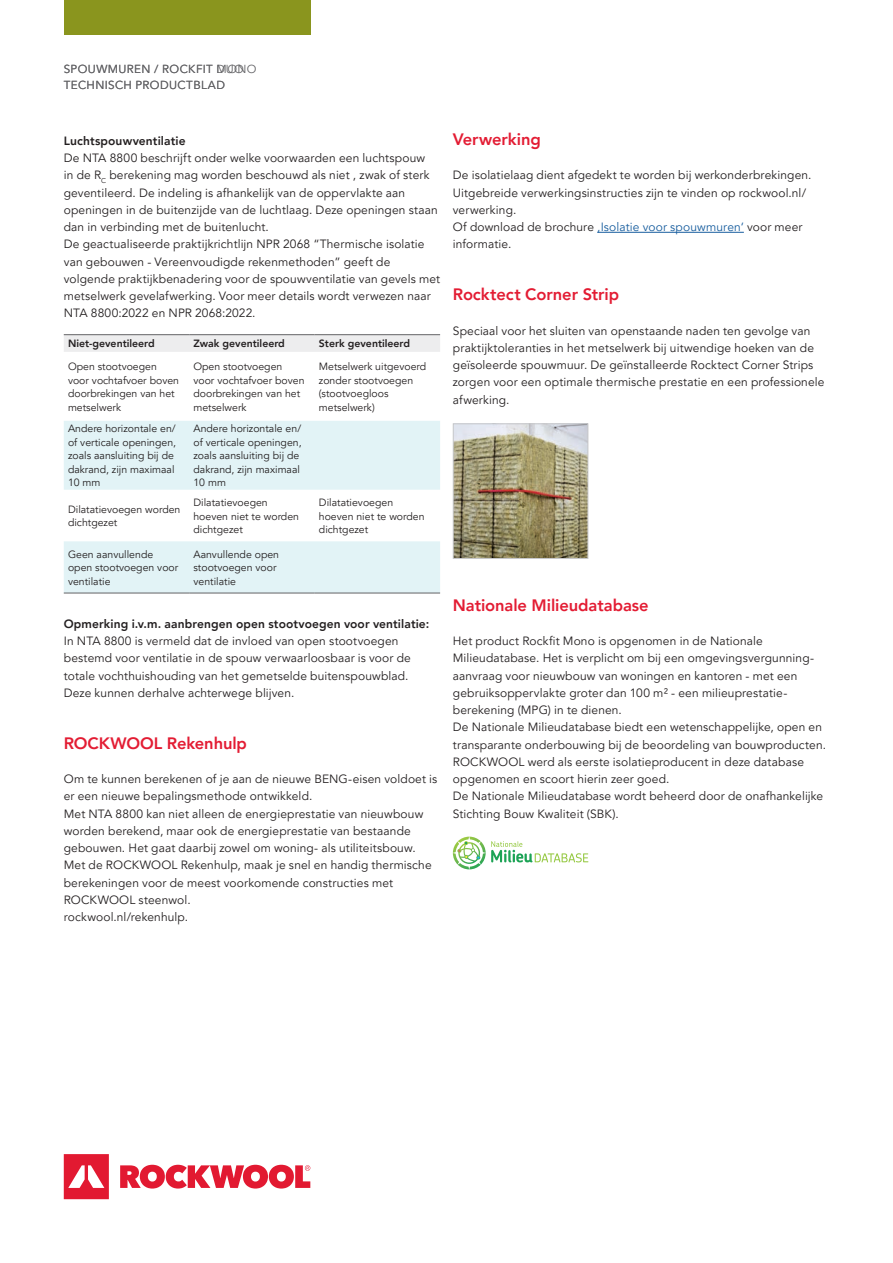
<style>
.page{position:relative;width:893px;height:1263px;background:#fff}
.page>*{position:absolute;margin:0;border:0;box-sizing:border-box;transform-origin:0 0}
.t1{font:800 16.5px "Avenir LT Pro";letter-spacing:-.005em;color:#e31c33}
.t2{font:12px/17.2px "Avenir LT Pro";letter-spacing:.01em;color:#231f20}
.t3{font:800 12px "Avenir LT Pro";letter-spacing:.01em;color:#231f20}
.t4{font:11.7px/16.5px "Avenir LT Pro";letter-spacing:.035em;color:#636366}
.t5{font:10.5px/13.5px "Avenir LT Pro";color:#231f20}
.t6{font:800 10.5px "Avenir LT Pro";color:#231f20}
.s1{color:#175d9e}
</style>
<div class="page">
<div style="left:64px;top:0;width:246px;height:34px;background:#8a951e"></div>
<svg style="left:64px;top:1154px;width:246px;height:45px"></svg>
<hr style="left:597px;top:232px;width:147px;height:1px;background:#175d9e">
<img style="left:455px;top:425px;width:131px;height:132px">
<div style="left:453px;top:423px;width:135px;height:136px;border:1px solid #c7c8ca"></div>
<svg style="left:453px;top:837px;width:135px;height:32px"></svg>
<div style="left:64px;top:335px;width:376px;height:17px;background:#ededee"></div>
<svg style="left:64px;top:421px;width:376px;height:172px;fill:#e2f3f6"></svg>
<hr style="left:64px;top:334px;width:125px;height:1px;background:#636366">
<hr style="left:189px;top:334px;width:126px;height:1px;background:#636366">
<hr style="left:315px;top:334px;width:125px;height:1px;background:#636366">
<hr style="left:64px;top:593px;width:125px;height:1px;background:#636366">
<hr style="left:189px;top:593px;width:126px;height:1px;background:#636366">
<hr style="left:315px;top:593px;width:125px;height:1px;background:#636366">
<p class="t4" style="left:64px;top:61px;width:181px">SPOUWMUREN / ROCKFIT DUO<br>TECHNISCH PRODUCTBLAD</p>
<p class="t4" style="left:217px;top:61px;width:42px">MONO</p>
<p class="t3" style="left:64px;top:134px;width:123px">Luchtspouwventilatie</p>
<p class="t2" style="left:64px;top:150px;width:378px">De NTA 8800 beschrijft onder welke voorwaarden een luchtspouw<br>in de R<sub>C</sub> berekening mag worden beschouwd als niet , zwak of sterk geventileerd. De indeling is afhankelijk van de oppervlakte aan openingen in de buitenzijde van de luchtlaag. Deze openingen staan dan in verbinding met de buitenlucht.<br>De geactualiseerde praktijkrichtlijn NPR 2068 “Thermische isolatie van gebouwen - Vereenvoudigde rekenmethoden” geeft de volgende praktijkbenadering voor de spouwventilatie van gevels met metselwerk gevelafwerking. Voor meer details wordt verwezen naar NTA 8800:2022 en NPR 2068:2022.</p>
<p class="t6" style="left:68px;top:337px;width:88px">Niet-geventileerd</p>
<p class="t6" style="left:193px;top:337px;width:93px">Zwak geventileerd</p>
<p class="t6" style="left:319px;top:337px;width:93px">Sterk geventileerd</p>
<p class="t5" style="left:68px;top:360px;width:113px">Open stootvoegen voor vochtafvoer boven doorbrekingen van het metselwerk</p>
<p class="t5" style="left:193px;top:360px;width:113px">Open stootvoegen voor vochtafvoer boven doorbrekingen van het metselwerk</p>
<p class="t5" style="left:319px;top:360px;width:109px">Metselwerk uitgevoerd zonder stootvoegen (stootvoegloos metselwerk)</p>
<p class="t5" style="left:68px;top:422px;width:110px">Andere horizontale en/ of verticale openingen, zoals aansluiting bij de dakrand, zijn maximaal<br>10 mm</p>
<p class="t5" style="left:193px;top:422px;width:110px">Andere horizontale en/ of verticale openingen, zoals aansluiting bij de dakrand, zijn maximaal<br>10 mm</p>
<p class="t5" style="left:68px;top:503px;width:114px">Dilatatievoegen worden dichtgezet</p>
<p class="t5" style="left:193px;top:496px;width:107px">Dilatatievoegen hoeven niet te worden dichtgezet</p>
<p class="t5" style="left:319px;top:496px;width:107px">Dilatatievoegen hoeven niet te worden dichtgezet</p>
<p class="t5" style="left:68px;top:547px;width:112px">Geen aanvullende open stootvoegen voor ventilatie</p>
<p class="t5" style="left:193px;top:548px;width:87px">Aanvullende open stootvoegen voor ventilatie</p>
<p class="t3" style="left:64px;top:616px;width:367px">Opmerking i.v.m. aanbrengen open stootvoegen voor ventilatie:</p>
<p class="t2" style="left:64px;top:632px;width:349px">In NTA 8800 is vermeld dat de invloed van open stootvoegen bestemd voor ventilatie in de spouw verwaarloosbaar is voor de totale vochthuishouding van het gemetselde buitenspouwblad.<br>Deze kunnen derhalve achterwege blijven.</p>
<h1 class="t1" style="left:64px;top:733px;width:185px">ROCKWOOL Rekenhulp</h1>
<p class="t2" style="left:64px;top:771px;width:375px">Om te kunnen berekenen of je aan de nieuwe BENG-eisen voldoet is er een nieuwe bepalingsmethode ontwikkeld.<br>Met NTA 8800 kan niet alleen de energieprestatie van nieuwbouw worden berekend, maar ook de energieprestatie van bestaande gebouwen. Het gaat daarbij zowel om woning- als utiliteitsbouw.<br>Met de ROCKWOOL Rekenhulp, maak je snel en handig thermische berekeningen voor de meest voorkomende constructies met ROCKWOOL steenwol.<br>rockwool.nl/rekenhulp.</p>
<h1 class="t1" style="left:453px;top:129px;width:89px">Verwerking</h1>
<p class="t2" style="left:453px;top:167px;width:360px">De isolatielaag dient afgedekt te worden bij werkonderbrekingen.<br>Uitgebreide verwerkingsinstructies zijn te vinden op rockwool.nl/ verwerking.<br>Of download de brochure <span class="s1">‚Isolatie voor spouwmuren‘</span> voor meer informatie.</p>
<h1 class="t1" style="left:453px;top:285px;width:168px">Rocktect Corner Strip</h1>
<p class="t2" style="left:453px;top:322px;width:373px">Speciaal voor het sluiten van openstaande naden ten gevolge van praktijktoleranties in het metselwerk bij uitwendige hoeken van de geïsoleerde spouwmuur. De geïnstalleerde Rocktect Corner Strips zorgen voor een optimale thermische prestatie en een professionele afwerking.</p>
<h1 class="t1" style="left:453px;top:595px;width:197px">Nationale Milieudatabase</h1>
<p class="t2" style="left:453px;top:633px;width:375px">Het product Rockfit Mono is opgenomen in de Nationale Milieudatabase. Het is verplicht om bij een omgevingsvergunning&shy;aanvraag voor nieuwbouw van woningen en kantoren - met een gebruiksoppervlakte groter dan 100 m² - een milieuprestatie&shy;berekening (MPG) in te dienen.<br>De Nationale Milieudatabase biedt een wetenschappelijke, open en transparante onderbouwing bij de beoordeling van bouwproducten.<br>ROCKWOOL werd als eerste isolatieproducent in deze database opgenomen en scoort hierin zeer goed.<br>De Nationale Milieudatabase wordt beheerd door de onafhankelijke Stichting Bouw Kwaliteit (SBK).</p>
</div>
